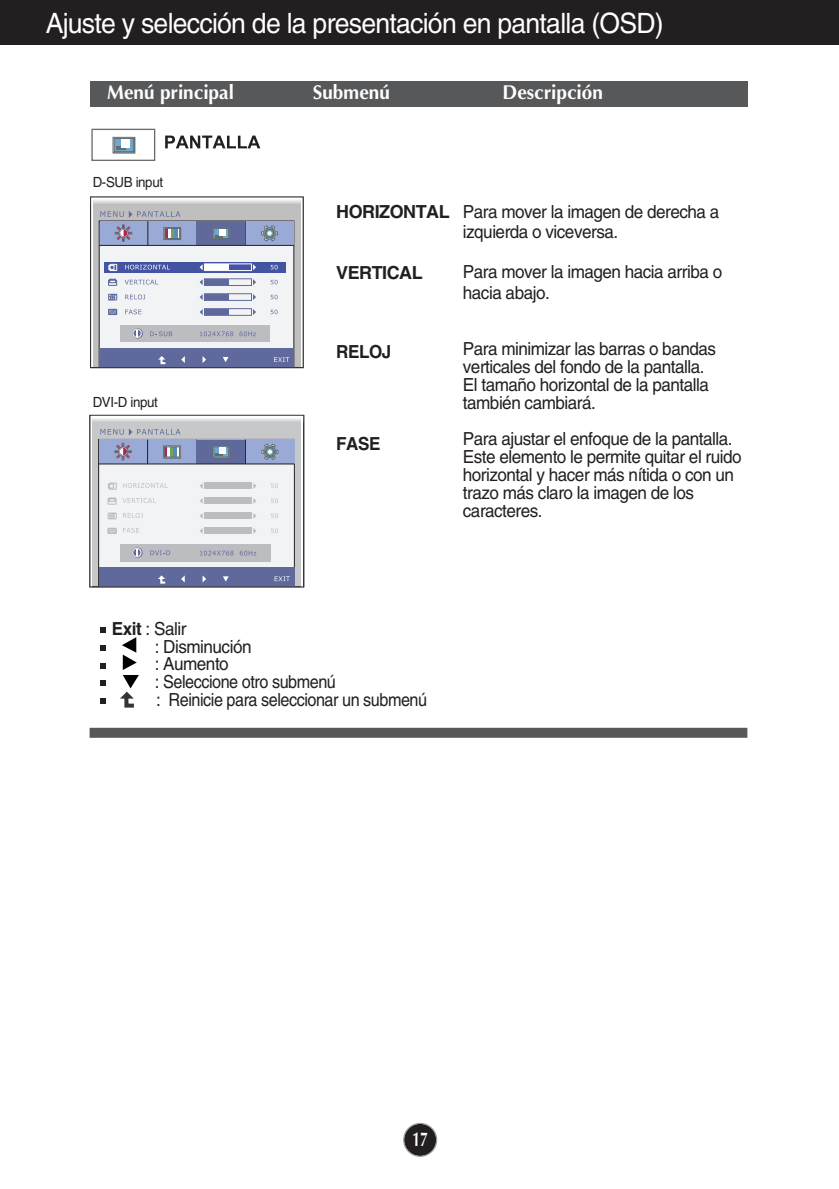
<style>
.page{position:relative;width:839px;height:1189px;background:#fff}
.page>*{position:absolute;margin:0;border:0;box-sizing:border-box;transform-origin:0 0}
.t1{font:28px "Helvetica";letter-spacing:-.03em;color:#fff;scale:.95 1}
.t2{font:700 20px "Optima";color:#fff;scale:.95 1}
.t3{font:700 20px "Optima";color:#fff;scale:.7 1}
.t4{font:18px/18px "Helvetica";letter-spacing:-.03em;color:#231f20;scale:.95 1}
.t5{font:700 18px "Helvetica";letter-spacing:-.03em;color:#231f20}
.t6{font:700 18px "Helvetica";letter-spacing:-.03em;color:#231f20;scale:.95 1}
.t7{font:14px "Helvetica";letter-spacing:-.025em;color:#231f20;scale:.95 1}
.s1{font-weight:700}
</style>
<div class="page">
<div style="left:404px;top:1124px;width:32px;height:32px;background:#231f20;border-radius:50%"></div>
<div style="left:403px;top:1123px;width:34px;height:34px;border:1px solid #939598;border-radius:50%"></div>
<div style="left:0;top:0;width:839px;height:45px;background:#231f20"></div>
<div style="left:90px;top:81px;width:658px;height:26px;background:#57585a"></div>
<div style="left:90px;top:728px;width:657px;height:10px;background:#57585a"></div>
<svg style="left:100px;top:698px;width:6px;height:6px"></svg>
<svg style="left:100px;top:680px;width:6px;height:6px"></svg>
<svg style="left:100px;top:663px;width:6px;height:5px"></svg>
<svg style="left:100px;top:645px;width:6px;height:6px"></svg>
<svg style="left:100px;top:627px;width:6px;height:6px"></svg>
<svg style="left:120px;top:637px;width:19px;height:71px"></svg>
<div style="left:91px;top:129px;width:64px;height:32px;border:1px solid #6c6d70"></div>
<div style="left:113px;top:137px;width:22px;height:16px;border:1px solid #656c70"></div>
<div style="left:114px;top:138px;width:20px;height:14px;background:#6fa7cf;border:1px solid #656c70"></div>
<svg style="left:116px;top:147px;width:10px;height:3px"></svg>
<div style="left:121px;top:139px;width:9px;height:9px;background:#fff"></div>
<div style="left:90px;top:197px;width:213px;height:170px;background:#bfbfbf"></div>
<svg style="left:93px;top:198px;width:208px;height:6px"></svg>
<hr style="left:91px;top:197px;width:2px;height:170px;background:#fff">
<hr style="left:301px;top:197px;width:2px;height:170px;background:#fff">
<div style="left:99px;top:221px;width:195px;height:146px;background:#f2f3f4"></div>
<div style="left:99px;top:348px;width:195px;height:19px;background:#5f699b"></div>
<div style="left:100px;top:221px;width:193px;height:24px;background:#9aaad6"></div>
<svg style="left:245px;top:221px;width:1px;height:24px"></svg>
<div style="left:197px;top:221px;width:48px;height:24px;background:#5f699b"></div>
<hr style="left:99px;top:245px;width:195px;height:1px;background:#231f20">
<svg style="left:100px;top:211px;width:130px;height:34px"></svg>
<div style="left:219px;top:229px;width:7px;height:7px;background:#fff"></div>
<svg style="left:261px;top:225px;width:17px;height:16px"></svg>
<svg style="left:274px;top:357px;width:15px;height:5px"></svg>
<svg style="left:108px;top:279px;width:9px;height:36px"></svg>
<svg style="left:125px;top:280px;width:33px;height:4px"></svg>
<svg style="left:271px;top:280px;width:6px;height:4px"></svg>
<svg style="left:253px;top:279px;width:3px;height:6px"></svg>
<svg style="left:200px;top:279px;width:3px;height:6px"></svg>
<div style="left:204px;top:278px;width:48px;height:8px;border:1px solid #5f699b"></div>
<div style="left:205px;top:280px;width:23px;height:5px;background:#5f699b"></div>
<svg style="left:125px;top:294px;width:20px;height:5px"></svg>
<svg style="left:271px;top:295px;width:6px;height:4px"></svg>
<svg style="left:253px;top:294px;width:3px;height:6px"></svg>
<svg style="left:200px;top:294px;width:3px;height:6px"></svg>
<div style="left:204px;top:293px;width:48px;height:8px;border:1px solid #5f699b"></div>
<div style="left:205px;top:294px;width:23px;height:6px;background:#5f699b"></div>
<svg style="left:125px;top:309px;width:16px;height:5px"></svg>
<svg style="left:271px;top:310px;width:6px;height:4px"></svg>
<svg style="left:253px;top:309px;width:3px;height:6px"></svg>
<svg style="left:200px;top:309px;width:3px;height:6px"></svg>
<div style="left:204px;top:308px;width:48px;height:8px;border:1px solid #5f699b"></div>
<div style="left:205px;top:309px;width:23px;height:5px;background:#5f699b"></div>
<div style="left:104px;top:262px;width:182px;height:10px;background:#4553a3"></div>
<svg style="left:125px;top:265px;width:45px;height:4px"></svg>
<svg style="left:108px;top:264px;width:9px;height:7px"></svg>
<svg style="left:271px;top:265px;width:6px;height:4px"></svg>
<svg style="left:253px;top:264px;width:3px;height:6px"></svg>
<svg style="left:200px;top:264px;width:3px;height:6px"></svg>
<div style="left:204px;top:264px;width:48px;height:7px;border:1px solid #fff"></div>
<div style="left:205px;top:265px;width:23px;height:5px;background:#fff"></div>
<div style="left:90px;top:196px;width:214px;height:172px;border:1px solid #393735"></div>
<svg style="left:165px;top:136px;width:95px;height:12px"></svg>
<div style="left:121px;top:325px;width:149px;height:17px;background:#bcbdc0"></div>
<svg style="left:132px;top:328px;width:10px;height:10px"></svg>
<svg style="left:133px;top:329px;width:8px;height:8px"></svg>
<svg style="left:200px;top:331px;width:33px;height:5px"></svg>
<svg style="left:239px;top:331px;width:17px;height:5px"></svg>
<svg style="left:202px;top:356px;width:4px;height:7px"></svg>
<svg style="left:223px;top:357px;width:5px;height:5px"></svg>
<svg style="left:181px;top:356px;width:4px;height:7px"></svg>
<svg style="left:158px;top:356px;width:8px;height:9px"></svg>
<div style="left:90px;top:415px;width:214px;height:172px;background:#c7c8ca"></div>
<svg style="left:92px;top:417px;width:209px;height:4px"></svg>
<hr style="left:90px;top:416px;width:2px;height:170px;background:#fff">
<hr style="left:301px;top:416px;width:2px;height:170px;background:#fff">
<div style="left:99px;top:439px;width:195px;height:147px;background:#f2f3f4"></div>
<div style="left:99px;top:567px;width:195px;height:19px;background:#5f699b"></div>
<svg style="left:202px;top:575px;width:4px;height:7px"></svg>
<svg style="left:223px;top:576px;width:6px;height:5px"></svg>
<svg style="left:181px;top:575px;width:4px;height:7px"></svg>
<div style="left:99px;top:440px;width:195px;height:24px;background:#9aaad6"></div>
<svg style="left:245px;top:439px;width:1px;height:24px"></svg>
<div style="left:197px;top:440px;width:48px;height:24px;background:#5f699b"></div>
<hr style="left:99px;top:463px;width:195px;height:1px;background:#231f20">
<svg style="left:262px;top:444px;width:16px;height:16px"></svg>
<svg style="left:274px;top:576px;width:16px;height:5px"></svg>
<svg style="left:158px;top:575px;width:8px;height:9px"></svg>
<svg style="left:271px;top:498px;width:7px;height:5px"></svg>
<svg style="left:253px;top:498px;width:3px;height:6px"></svg>
<svg style="left:200px;top:498px;width:3px;height:6px"></svg>
<div style="left:204px;top:497px;width:48px;height:7px;background:#bcbdc0"></div>
<svg style="left:271px;top:513px;width:7px;height:5px"></svg>
<svg style="left:253px;top:513px;width:3px;height:6px"></svg>
<svg style="left:200px;top:513px;width:3px;height:6px"></svg>
<div style="left:204px;top:512px;width:48px;height:7px;background:#bcbdc0"></div>
<svg style="left:271px;top:528px;width:7px;height:5px"></svg>
<svg style="left:253px;top:528px;width:3px;height:6px"></svg>
<svg style="left:200px;top:528px;width:3px;height:6px"></svg>
<div style="left:204px;top:527px;width:48px;height:7px;background:#bcbdc0"></div>
<div style="left:120px;top:544px;width:151px;height:17px;background:#bcbdc0"></div>
<svg style="left:132px;top:547px;width:11px;height:11px"></svg>
<svg style="left:132px;top:547px;width:10px;height:10px"></svg>
<svg style="left:133px;top:548px;width:8px;height:8px"></svg>
<div style="left:133px;top:548px;width:8px;height:9px;border:1px solid #f2f3f4;border-radius:50%"></div>
<svg style="left:200px;top:550px;width:34px;height:5px"></svg>
<svg style="left:240px;top:551px;width:16px;height:4px"></svg>
<svg style="left:108px;top:482px;width:9px;height:8px"></svg>
<svg style="left:271px;top:483px;width:7px;height:5px"></svg>
<svg style="left:253px;top:483px;width:3px;height:6px"></svg>
<svg style="left:200px;top:483px;width:3px;height:6px"></svg>
<div style="left:204px;top:482px;width:48px;height:7px;background:#bcbdc0"></div>
<div style="left:89px;top:415px;width:215px;height:172px;border:1px solid #393735"></div>
<svg style="left:150px;top:550px;width:20px;height:5px"></svg>
<svg style="left:107px;top:497px;width:49px;height:37px"></svg>
<svg style="left:123px;top:483px;width:45px;height:5px"></svg>
<svg style="left:100px;top:429px;width:130px;height:35px"></svg>
<svg style="left:150px;top:331px;width:22px;height:5px"></svg>
<h1 class="t1" style="left:46px;top:13px;width:652px">Ajuste y selección de la presentación en pantalla (OSD)</h1>
<p class="t2" style="left:107px;top:84px;width:135px">Menú principal</p>
<p class="t2" style="left:313px;top:84px;width:83px">Submenú</p>
<p class="t2" style="left:502px;top:84px;width:107px">Descripción</p>
<p class="t7" style="left:93px;top:177px;width:75px">D-SUB input</p>
<p class="t7" style="left:93px;top:396px;width:70px">DVI-D input</p>
<p class="t5" style="left:336px;top:205px;width:115px">HORIZONTAL</p>
<p class="t5" style="left:336px;top:266px;width:88px">VERTICAL</p>
<p class="t4" style="left:463px;top:204px;width:271px;line-height:20px">Para mover la imagen de derecha a izquierda o viceversa.</p>
<p class="t4" style="left:463px;top:264px;width:274px;line-height:20px">Para mover la imagen hacia arriba o hacia abajo.</p>
<p class="t6" style="left:336px;top:345px;width:59px">RELOJ</p>
<p class="t6" style="left:336px;top:437px;width:48px">FASE</p>
<p class="t4" style="left:463px;top:341px;width:268px">Para minimizar las barras o bandas verticales del fondo de la pantalla.<br>El tamaño horizontal de la pantalla también cambiará.</p>
<p class="t4" style="left:463px;top:431px;width:295px">Para ajustar el enfoque de la pantalla.<br>Este elemento le permite quitar el ruido horizontal y hacer más nítida o con un trazo más claro la imagen de los caracteres.</p>
<p class="t4" style="left:155px;top:621px;width:288px;text-indent:-43px"><span class="s1">Exit</span> : Salir<br>: Disminución<br>: Aumento<br>: Seleccione otro submenú<br>: Reinicie para seleccionar un submenú</p>
<p class="t3" style="left:412px;top:1131px;width:23px">17</p>
</div>
